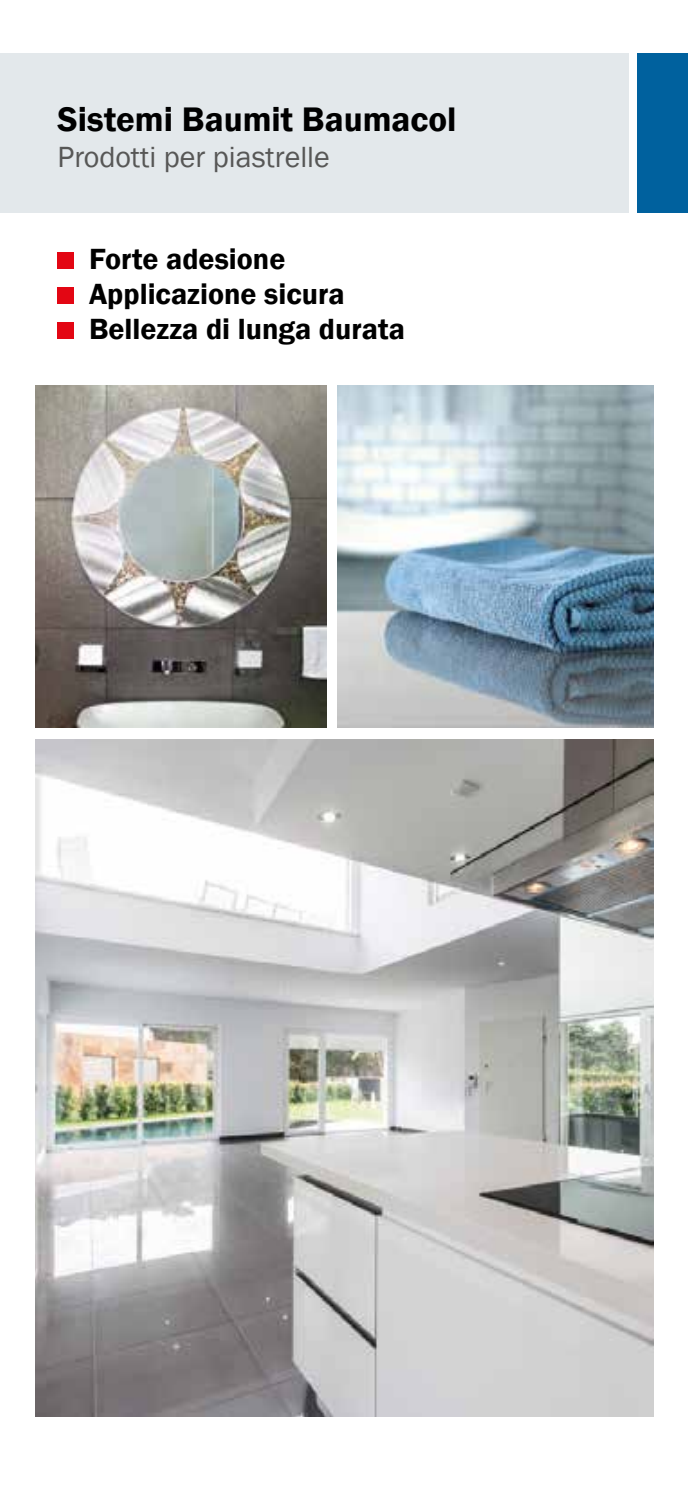
<style>
.page{position:relative;width:688px;height:1489px;background:#fff}
.page>*{position:absolute;margin:0;border:0;box-sizing:border-box;transform-origin:0 0}
.t1{font:600 35px "Franklin Gothic";color:#000}
.t2{font:600 30px/35px "Franklin Gothic";color:#000}
.t3{font:30px "Franklin Gothic";color:#575756}
</style>
<div class="page">
<div style="left:636px;top:53px;width:51px;height:159px;background:#00619e"></div>
<div style="left:0;top:53px;width:628px;height:159px;background:#e3e8eb"></div>
<img style="left:35px;top:385px;width:291px;height:342px">
<img style="left:338px;top:385px;width:315px;height:342px">
<img style="left:35px;top:739px;width:618px;height:677px">
<div style="left:58px;top:253px;width:16px;height:16px;background:#e30613"></div>
<div style="left:58px;top:288px;width:16px;height:16px;background:#e30613"></div>
<div style="left:58px;top:323px;width:16px;height:16px;background:#e30613"></div>
<p class="t1" style="left:58px;top:97px;width:400px">Sistemi Baumit Baumacol</p>
<p class="t3" style="left:58px;top:138px;width:273px">Prodotti per piastrelle</p>
<p class="t2" style="left:89px;top:242px;width:317px">Forte adesione<br>Applicazione sicura<br>Bellezza di lunga durata</p>
</div>
